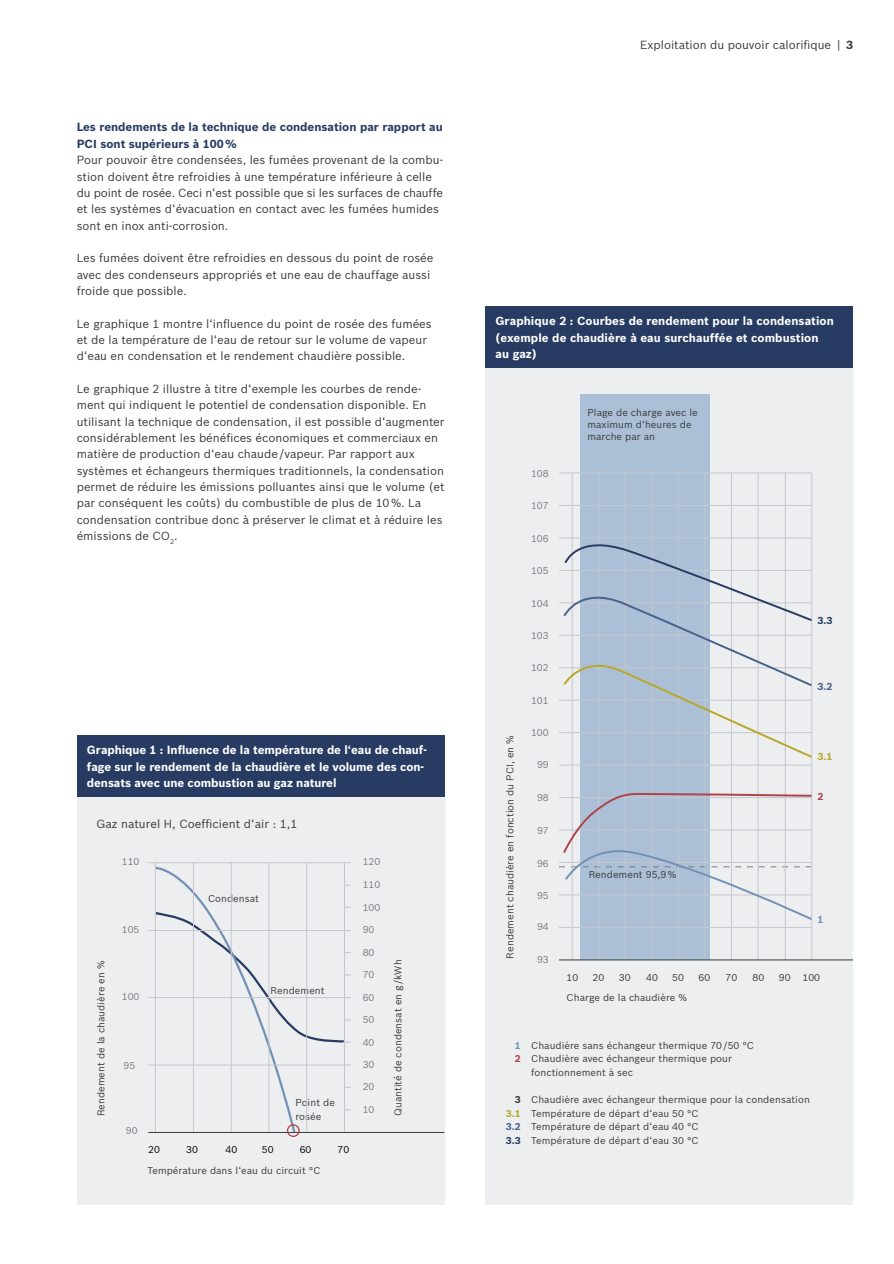
<style>
.page{position:relative;width:894px;height:1264px;background:#fff}
.page>*{position:absolute;margin:0;border:0;box-sizing:border-box;transform-origin:0 0}
.t1{font:11.55px/16.4px "Bosch Sans";color:#383a3b}
.t2{font:700 11.55px/16.4px "Bosch Sans";letter-spacing:-.005em;color:#fff}
.t3{font:700 11.55px/16.4px "Bosch Sans";color:#273b63}
.t4{font:700 9.9px "Bosch Sans";color:#b8a728}
.t5{font:700 9.9px "Bosch Sans";color:#486389}
.t6{font:700 9.9px "Bosch Sans";color:#283c63}
.t7{font:700 9.9px "Bosch Sans";color:#7391b4}
.t8{font:700 9.9px "Bosch Sans";color:#b04249}
.t9{font:9.75px/13.6px "Bosch Sans";letter-spacing:.005em;color:#383a3b}
.t10{font:9.75px "Bosch Sans";letter-spacing:.005em;color:#787b7f}
.t11{font:9.75px "Bosch Sans";letter-spacing:.005em;color:#000}
.s1{font-weight:700}
.s2{font-weight:700;color:#7391b4}
.s3{font-weight:700;color:#b04249}
.s4{font-weight:700;color:#b8a728}
.s5{font-weight:700;color:#486389}
.s6{font-weight:700;color:#283c63}
</style>
<div class="page">
<div style="left:77px;top:776px;width:367px;height:428px;background:#edeef0"></div>
<div style="left:77px;top:735px;width:367px;height:61px;background:#283c63"></div>
<hr style="left:155px;top:862px;width:1px;height:270px;background:#c5c7cc">
<hr style="left:193px;top:862px;width:1px;height:270px;background:#c5c7cc">
<hr style="left:231px;top:862px;width:1px;height:270px;background:#c5c7cc">
<hr style="left:268px;top:862px;width:1px;height:270px;background:#c5c7cc">
<hr style="left:306px;top:862px;width:1px;height:270px;background:#c5c7cc">
<hr style="left:344px;top:862px;width:1px;height:270px;background:#c5c7cc">
<hr style="left:148px;top:862px;width:202px;height:1px;background:#c5c7cc">
<hr style="left:148px;top:929px;width:202px;height:1px;background:#c5c7cc">
<hr style="left:148px;top:996px;width:202px;height:1px;background:#c5c7cc">
<hr style="left:148px;top:1064px;width:202px;height:1px;background:#c5c7cc">
<hr style="left:148px;top:1131px;width:296px;height:1px;background:#383a3b">
<svg style="left:153px;top:865px;width:197px;height:269px"></svg>
<div style="left:287px;top:1123px;width:12px;height:13px;border:1px solid #b04249;border-radius:50%"></div>
<div style="left:485px;top:347px;width:367px;height:857px;background:#edeef0"></div>
<div style="left:580px;top:394px;width:129px;height:565px;background:#abc0d7"></div>
<hr style="left:571px;top:472px;width:1px;height:488px;background:#c5c7cc">
<hr style="left:598px;top:472px;width:1px;height:488px;background:#c5c7cc">
<hr style="left:624px;top:472px;width:1px;height:488px;background:#c5c7cc">
<hr style="left:651px;top:472px;width:1px;height:488px;background:#c5c7cc">
<hr style="left:677px;top:472px;width:1px;height:488px;background:#c5c7cc">
<hr style="left:704px;top:472px;width:1px;height:488px;background:#c5c7cc">
<hr style="left:730px;top:472px;width:1px;height:488px;background:#c5c7cc">
<hr style="left:757px;top:472px;width:1px;height:488px;background:#c5c7cc">
<hr style="left:784px;top:472px;width:1px;height:488px;background:#c5c7cc">
<hr style="left:811px;top:472px;width:1px;height:488px;background:#c5c7cc">
<hr style="left:558px;top:959px;width:294px;height:1px;background:#383a3b">
<hr style="left:558px;top:926px;width:253px;height:1px;background:#c5c7cc">
<hr style="left:558px;top:764px;width:253px;height:1px;background:#c5c7cc">
<hr style="left:558px;top:732px;width:253px;height:1px;background:#c5c7cc">
<hr style="left:558px;top:699px;width:253px;height:1px;background:#c5c7cc">
<hr style="left:558px;top:667px;width:253px;height:1px;background:#c5c7cc">
<hr style="left:558px;top:634px;width:253px;height:1px;background:#c5c7cc">
<hr style="left:558px;top:602px;width:253px;height:1px;background:#c5c7cc">
<hr style="left:558px;top:570px;width:253px;height:1px;background:#c5c7cc">
<hr style="left:558px;top:537px;width:253px;height:1px;background:#c5c7cc">
<hr style="left:558px;top:505px;width:253px;height:1px;background:#c5c7cc">
<hr style="left:559px;top:472px;width:252px;height:1px;background:#c5c7cc">
<svg style="left:562px;top:533px;width:251px;height:225px"></svg>
<svg style="left:559px;top:791px;width:254px;height:129px"></svg>
<div style="left:485px;top:306px;width:367px;height:62px;background:#283c63"></div>
<p class="t3" style="left:77px;top:120px;width:367px">Les rendements de la technique de condensation par rapport au<br>PCI sont supérieurs à 100 %</p>
<p class="t1" style="left:77px;top:152px;width:368px">Pour pouvoir être condensées, les fumées provenant de la combu&shy;stion doivent être refroidies à une température inférieure à celle du point de rosée. Ceci n‘est possible que si les surfaces de chauffe et les systèmes d‘évacuation en contact avec les fumées humides sont en inox anti-corrosion.</p>
<p class="t1" style="left:77px;top:250px;width:358px">Les fumées doivent être refroidies en dessous du point de rosée avec des condenseurs appropriés et une eau de chauffage aussi froide que possible.</p>
<p class="t1" style="left:77px;top:316px;width:356px">Le graphique 1 montre l‘influence du point de rosée des fumées et de la température de l‘eau de retour sur le volume de vapeur d‘eau en condensation et le rendement chaudière possible.</p>
<p class="t1" style="left:77px;top:381px;width:369px">Le graphique 2 illustre à titre d‘exemple les courbes de rende&shy;ment qui indiquent le potentiel de condensation disponible. En utilisant la technique de condensation, il est possible d‘augmenter considérablement les bénéfices économiques et commerciaux en matière de production d‘eau chaude /vapeur. Par rapport aux systèmes et échangeurs thermiques traditionnels, la condensation permet de réduire les émissions polluantes ainsi que le volume (et par conséquent les coûts) du combustible de plus de 10 %. La condensation contribue donc à préserver le climat et à réduire les émissions de CO<sub>2</sub>.</p>
<p class="t2" style="left:87px;top:742px;width:341px">Graphique 1 : Influence de la température de l‘eau de chauf&shy;fage sur le rendement de la chaudière et le volume des con&shy;densats avec une combustion au gaz naturel</p>
<p class="t1" style="left:96px;top:816px;width:202px">Gaz naturel H, Coefficient d‘air : 1,1</p>
<p class="t10" style="left:122px;top:856px;width:19px">110</p>
<p class="t10" style="left:122px;top:924px;width:19px">105</p>
<p class="t9" style="left:208px;top:891px;width:52px">Condensat</p>
<p class="t10" style="left:362px;top:856px;width:19px">120</p>
<p class="t10" style="left:362px;top:879px;width:19px">110</p>
<p class="t10" style="left:362px;top:902px;width:19px">100</p>
<p class="t10" style="left:362px;top:924px;width:13px">90</p>
<p class="t10" style="left:362px;top:947px;width:13px">80</p>
<p class="t9" style="left:95px;top:1115px;width:157px;rotate:-90deg">Rendement de la chaudière en %</p>
<p class="t9" style="left:391px;top:1115px;width:158px;rotate:-90deg">Quantité de condensat en g /kWh</p>
<p class="t10" style="left:362px;top:969px;width:13px">70</p>
<p class="t9" style="left:270px;top:983px;width:55px">Rendement</p>
<p class="t10" style="left:122px;top:991px;width:19px">100</p>
<p class="t10" style="left:362px;top:992px;width:13px">60</p>
<p class="t10" style="left:362px;top:1014px;width:13px">50</p>
<p class="t10" style="left:362px;top:1037px;width:13px">40</p>
<p class="t10" style="left:362px;top:1059px;width:13px">30</p>
<p class="t10" style="left:123px;top:1060px;width:13px">95</p>
<p class="t10" style="left:362px;top:1081px;width:13px">20</p>
<p class="t9" style="left:295px;top:1096px;width:41px">Point de rosée</p>
<p class="t10" style="left:362px;top:1104px;width:13px">10</p>
<p class="t10" style="left:126px;top:1125px;width:13px">90</p>
<p class="t11" style="left:148px;top:1144px;width:13px">20</p>
<p class="t11" style="left:186px;top:1144px;width:13px">30</p>
<p class="t11" style="left:225px;top:1144px;width:13px">40</p>
<p class="t11" style="left:262px;top:1144px;width:13px">50</p>
<p class="t11" style="left:299px;top:1144px;width:13px">60</p>
<p class="t11" style="left:337px;top:1144px;width:13px">70</p>
<p class="t9" style="left:147px;top:1163px;width:174px">Température dans l‘eau du circuit °C</p>
<p class="t1" style="left:640px;top:37px;width:214px">Exploitation du pouvoir calorifique | <span class="s1">3</span></p>
<p class="t2" style="left:495px;top:314px;width:340px">Graphique 2 : Courbes de rendement pour la condensation (exemple de chaudière à eau surchauffée et combustion au gaz)</p>
<p class="t9" style="left:503px;top:958px;width:225px;rotate:-90deg">Rendement chaudière en fonction du PCI, en %</p>
<p class="t10" style="left:531px;top:468px;width:19px">108</p>
<p class="t10" style="left:531px;top:500px;width:19px">107</p>
<p class="t10" style="left:531px;top:534px;width:19px">106</p>
<p class="t10" style="left:531px;top:565px;width:19px">105</p>
<p class="t10" style="left:531px;top:598px;width:19px">104</p>
<p class="t10" style="left:531px;top:630px;width:19px">103</p>
<p class="t10" style="left:531px;top:662px;width:19px">102</p>
<p class="t10" style="left:531px;top:695px;width:19px">101</p>
<p class="t10" style="left:531px;top:727px;width:19px">100</p>
<p class="t10" style="left:537px;top:759px;width:13px">99</p>
<p class="t10" style="left:537px;top:792px;width:13px">98</p>
<p class="t10" style="left:537px;top:825px;width:13px">97</p>
<p class="t10" style="left:537px;top:858px;width:13px">96</p>
<p class="t10" style="left:537px;top:890px;width:13px">95</p>
<p class="t10" style="left:537px;top:921px;width:13px">94</p>
<p class="t10" style="left:537px;top:955px;width:13px">93</p>
<p class="t9" style="left:587px;top:407px;width:112px;line-height:11.9px">Plage de charge avec le maximum d‘heures de marche par an</p>
<p class="t9" style="left:588px;top:868px;width:89px">Rendement 95,9 %</p>
<p class="t6" style="left:817px;top:616px;width:16px">3.3</p>
<p class="t5" style="left:817px;top:682px;width:16px">3.2</p>
<p class="t4" style="left:817px;top:752px;width:16px">3.1</p>
<p class="t8" style="left:817px;top:791px;width:7px">2</p>
<p class="t7" style="left:817px;top:915px;width:7px">1</p>
<p class="t9" style="left:566px;top:970px;width:13px">10</p>
<p class="t9" style="left:618px;top:970px;width:13px">30</p>
<p class="t9" style="left:646px;top:970px;width:13px">40</p>
<p class="t9" style="left:671px;top:970px;width:13px">50</p>
<p class="t9" style="left:698px;top:970px;width:13px">60</p>
<p class="t9" style="left:725px;top:970px;width:13px">70</p>
<p class="t9" style="left:752px;top:970px;width:13px">80</p>
<p class="t9" style="left:778px;top:970px;width:43px">90 100</p>
<p class="t9" style="left:566px;top:967px;width:122px;line-height:20.5px;text-indent:26px">20<br>Charge de la chaudière %</p>
<p class="t9" style="left:514px;top:1038px;width:241px"><span class="s2">1</span> Chaudière sans échangeur thermique 70 /50 °C</p>
<p class="t9" style="left:514px;top:1052px;width:218px"><span class="s3">2</span> Chaudière avec échangeur thermique pour</p>
<p class="t9" style="left:531px;top:1065px;width:103px">fonctionnement à sec</p>
<p class="t9" style="left:505px;top:1093px;width:305px;text-indent:9px"><span class="s1">3</span> Chaudière avec échangeur thermique pour la condensation <span class="s4">3.1</span> Température de départ d‘eau 50 °C<br><span class="s5">3.2</span> Température de départ d‘eau 40 °C<br><span class="s6">3.3</span> Température de départ d‘eau 30 °C</p>
</div>
